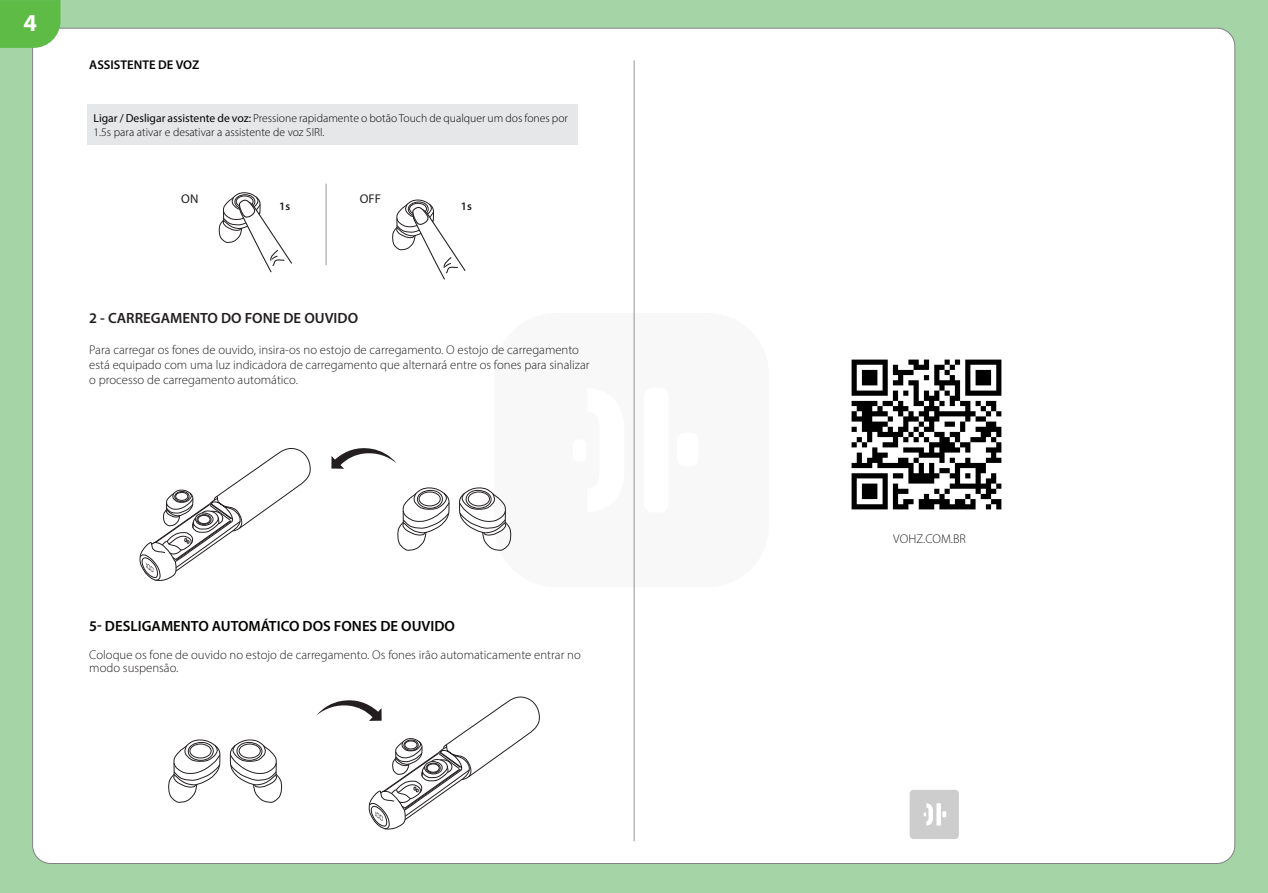
<style>
.page{position:relative;width:1268px;height:893px;background:#fff}
.page>*{position:absolute;margin:0;border:0;box-sizing:border-box;transform-origin:0 0}
.t1{font:700 24.3px "Myriad Pro";color:#fff}
.t2{font:600 14.85px "Myriad Pro";color:#040503}
.t3{font:600 14.85px "Myriad Pro";color:#231f20}
.t4{font:300 12.75px/15.3px "Myriad Pro";color:#231f20}
.t5{font:600 12.75px "Myriad Pro";color:#040503}
.t6{font:12.75px "Myriad Pro";color:#231f20}
.t7{font:300 11.7px/14px "Myriad Pro";color:#040503}
.t8{font:600 11.55px "Myriad Pro";color:#231f20}
.s1{font-weight:400}
</style>
<div class="page">
<div style="left:0;top:0;width:1267px;height:893px;background:#a5d5a6"></div>
<div style="left:33px;top:28px;width:1201px;height:835px;background:#fff;border-radius:18px"></div>
<div style="left:494px;top:313px;width:275px;height:274px;background:#f8f8f8;border-radius:62px"></div>
<div style="left:572px;top:440px;width:14px;height:21px;background:#fff;border-radius:5px"></div>
<div style="left:644px;top:388px;width:24px;height:124px;background:#fff;border-radius:9px"></div>
<div style="left:677px;top:433px;width:21px;height:33px;background:#fff;border-radius:8px"></div>
<hr style="left:633px;top:60px;width:1px;height:781px;background:#939598">
<div style="left:87px;top:105px;width:490px;height:40px;background:#e6e7e9"></div>
<svg style="left:0;top:0;width:60px;height:48px;background:#65be4f"></svg>
<svg style="left:218px;top:192px;width:74px;height:81px"></svg>
<svg style="left:392px;top:199px;width:74px;height:81px"></svg>
<svg style="left:397px;top:487px;width:53px;height:64px"></svg>
<div style="left:419px;top:492px;width:21px;height:14px;border:1px solid #231f20;border-radius:50%"></div>
<div style="left:417px;top:490px;width:26px;height:18px;border:1px solid #231f20;border-radius:50%"></div>
<svg style="left:459px;top:487px;width:53px;height:64px"></svg>
<div style="left:468px;top:492px;width:21px;height:14px;border:1px solid #231f20;border-radius:50%"></div>
<div style="left:465px;top:490px;width:26px;height:18px;border:1px solid #231f20;border-radius:50%"></div>
<svg style="left:168px;top:739px;width:53px;height:64px"></svg>
<div style="left:190px;top:744px;width:21px;height:14px;border:1px solid #231f20;border-radius:50%"></div>
<div style="left:188px;top:742px;width:26px;height:18px;border:1px solid #231f20;border-radius:50%"></div>
<svg style="left:229px;top:739px;width:54px;height:64px"></svg>
<div style="left:239px;top:744px;width:21px;height:14px;border:1px solid #231f20;border-radius:50%"></div>
<div style="left:236px;top:742px;width:26px;height:18px;border:1px solid #231f20;border-radius:50%"></div>
<svg style="left:140px;top:448px;width:171px;height:133px"></svg>
<hr style="left:326px;top:184px;width:1px;height:81px;background:#939598">
<svg style="left:331px;top:448px;width:65px;height:21px"></svg>
<svg style="left:317px;top:696px;width:223px;height:134px"></svg>
<div style="left:909px;top:790px;width:49px;height:49px;background:#cdcdcd;border-radius:4px"></div>
<svg style="left:936px;top:803px;width:4px;height:23px"></svg>
<svg style="left:942px;top:811px;width:4px;height:6px"></svg>
<svg style="left:923px;top:803px;width:9px;height:23px"></svg>
<img style="left:851px;top:359px;width:151px;height:151px">
<h1 class="t1" style="left:23px;top:7px;width:15px">4</h1>
<p class="t5" style="left:89px;top:56px;width:112px">ASSISTENTE DE VOZ</p>
<p class="t7" style="left:93px;top:111px;width:476px"><span class="s1">Ligar / Desligar assistente de voz:</span> Pressione rapidamente o botão Touch de qualquer um dos fones por<br>1.5s para ativar e desativar a assistente de voz SIRI.</p>
<p class="t6" style="left:181px;top:191px;width:19px">ON</p>
<p class="t6" style="left:360px;top:191px;width:23px">OFF</p>
<p class="t8" style="left:279px;top:199px;width:12px">1s</p>
<p class="t8" style="left:461px;top:199px;width:12px">1s</p>
<p class="t3" style="left:89px;top:309px;width:270px">2 - CARREGAMENTO DO FONE DE OUVIDO</p>
<p class="t4" style="left:89px;top:341px;width:501px">Para carregar os fones de ouvido, insira-os no estojo de carregamento. O estojo de carregamento está equipado com uma luz indicadora de carregamento que alternará entre os fones para sinalizar o processo de carregamento automático.</p>
<p class="t2" style="left:89px;top:617px;width:367px">5- DESLIGAMENTO AUTOMÁTICO DOS FONES DE OUVIDO</p>
<p class="t4" style="left:89px;top:648px;width:493px;line-height:12.8px">Coloque os fone de ouvido no estojo de carregamento. Os fones irão automaticamente entrar no modo suspensão.</p>
<p class="t4" style="left:893px;top:531px;width:74px">VOHZ.COM.BR</p>
</div>
